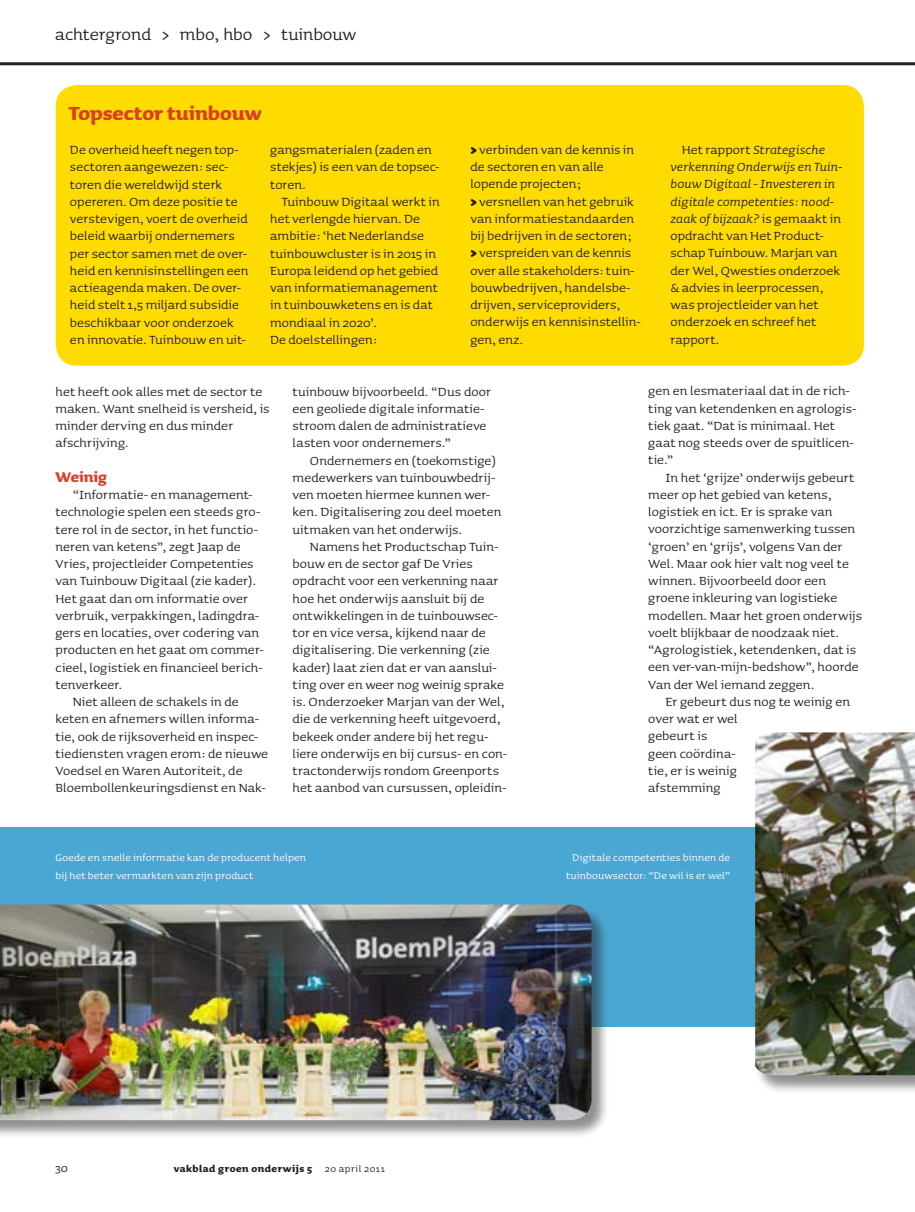
<style>
.page{position:relative;width:915px;height:1212px;background:#fff}
.page>*{position:absolute;margin:0;border:0;box-sizing:border-box;transform-origin:0 0}
.t1{font:700 24px "Sauna";color:#db3f28}
.t2{font:21px "Sauna";color:#231f20}
.t3{font:700 18px "Sauna";letter-spacing:-.01em;color:#db3f28}
.t4{font:15.75px/17.2px "Sauna";letter-spacing:.005em;color:#231f20}
.t5{font:15px "Sauna";color:#231f20}
.t6{font:12.75px/17.2px "Sauna";letter-spacing:.01em;color:#fff}
.t7{font:700 12px "Sauna";letter-spacing:.04em;color:#231f20}
.s1{font-weight:900}
.s2{font-style:italic}
.s3{font-weight:400}
</style>
<div class="page">
<hr style="left:0;top:62px;width:914px;height:3px;background:#231f20">
<div style="left:56px;top:85px;width:807px;height:281px;background:#ffdc01;border-radius:21px"></div>
<div style="left:0;top:827px;width:914px;height:200px;background:#4aa7d4"></div>
<div style="left:0;top:904px;width:608px;height:234px;background:#231f20;opacity:.5"></div>
<img style="left:0;top:904px;width:591px;height:216px">
<div style="left:754px;top:732px;width:160px;height:361px;background:#231f20;opacity:.5"></div>
<img style="left:754px;top:732px;width:160px;height:343px">
<h2 class="t2" style="left:55px;top:23px;width:302px">achtergrond &gt; mbo, hbo &gt; tuinbouw</h2>
<h1 class="t1" style="left:68px;top:100px;width:194px">Topsector tuinbouw</h1>
<p class="t4" style="left:70px;top:141px;width:180px">De overheid heeft negen top&shy;sectoren aangewezen: sec&shy;toren die wereldwijd sterk opereren. Om deze positie te verstevigen, voert de overheid beleid waarbij ondernemers per sector samen met de over&shy;heid en kennisinstellingen een actieagenda maken. De over&shy;heid stelt 1,5 miljard subsidie beschikbaar voor onderzoek en innovatie. Tuinbouw en uit-</p>
<p class="t4" style="left:270px;top:141px;width:171px">gangsmaterialen (zaden en stekjes) is een van de topsec&shy;toren.</p>
<p class="t4" style="left:270px;top:193px;width:171px;text-indent:11px">Tuinbouw Digitaal werkt in het verlengde hiervan. De ambitie: ‘het Nederlandse tuinbouwcluster is in 2015 in<br>Europa leidend op het gebied van informatiemanagement in tuinbouwketens en is dat mondiaal in 2020’.<br>De doelstellingen:</p>
<p class="t4" style="left:470px;top:141px;width:172px"><span class="s1">&gt;</span> verbinden van de kennis in de sectoren en van alle lopende projecten;<br><span class="s1">&gt;</span> versnellen van het gebruik van informatiestandaarden bij bedrijven in de sectoren; <span class="s1">&gt;</span> verspreiden van de kennis over alle stakeholders: tuin&shy;bouwbedrijven, handelsbe&shy;drijven, serviceproviders, onderwijs en kennisinstellin&shy;gen, enz.</p>
<p class="t4" style="left:670px;top:141px;width:173px;text-indent:11px">Het rapport <span class="s2">Strategische verkenning Onderwijs en Tuin&shy;bouw Digitaal - Investeren in digitale competenties: nood&shy;zaak of bijzaak?</span> is gemaakt in opdracht van Het Product&shy;schap Tuinbouw. Marjan van der Wel, Qwesties onderzoek &amp; advies in leerprocessen, was projectleider van het onderzoek en schreef het rapport.</p>
<p class="t4" style="left:55px;top:383px;width:215px">het heeft ook alles met de sector te maken. Want snelheid is versheid, is minder derving en dus minder afschrijving.</p>
<p class="t3" style="left:55px;top:467px;width:53px">Weinig</p>
<p class="t4" style="left:73px;top:486px;width:181px">“Informatie- en management-</p>
<p class="t4" style="left:55px;top:503px;width:206px">technologie spelen een steeds gro-</p>
<p class="t4" style="left:55px;top:521px;width:204px">tere rol in de sector, in het functio-</p>
<p class="t4" style="left:55px;top:538px;width:186px">neren van ketens”, zegt Jaap de</p>
<p class="t4" style="left:55px;top:555px;width:199px">Vries, projectleider Competenties</p>
<p class="t4" style="left:55px;top:572px;width:202px">van Tuinbouw Digitaal (zie kader).</p>
<p class="t4" style="left:55px;top:590px;width:194px">Het gaat dan om informatie over</p>
<p class="t4" style="left:55px;top:607px;width:205px">verbruik, verpakkingen, ladingdra-</p>
<p class="t4" style="left:55px;top:624px;width:205px">gers en locaties, over codering van</p>
<p class="t4" style="left:55px;top:641px;width:210px">producten en het gaat om commer-</p>
<p class="t4" style="left:55px;top:659px;width:209px">cieel, logistiek en financieel berich-</p>
<p class="t4" style="left:55px;top:676px;width:68px">tenverkeer.</p>
<p class="t4" style="left:73px;top:693px;width:167px">Niet alleen de schakels in de</p>
<p class="t4" style="left:55px;top:710px;width:205px">keten en afnemers willen informa-</p>
<p class="t4" style="left:55px;top:728px;width:204px">tie, ook de rijksoverheid en inspec-</p>
<p class="t4" style="left:55px;top:745px;width:214px">tiediensten vragen erom: de nieuwe</p>
<p class="t4" style="left:55px;top:762px;width:188px">Voedsel en Waren Autoriteit, de</p>
<p class="t4" style="left:55px;top:779px;width:212px">Bloembollenkeuringsdienst en Nak-</p>
<p class="t4" style="left:292px;top:383px;width:200px">tuinbouw bijvoorbeeld. “Dus door een geoliede digitale informatie&shy;stroom dalen de administratieve lasten voor ondernemers.”</p>
<p class="t4" style="left:292px;top:452px;width:210px;text-indent:17px">Ondernemers en (toekomstige) medewerkers van tuinbouwbedrij&shy;ven moeten hiermee kunnen wer&shy;ken. Digitalisering zou deel moeten uitmaken van het onderwijs.</p>
<p class="t4" style="left:292px;top:538px;width:216px;text-indent:17px">Namens het Productschap Tuin&shy;bouw en de sector gaf De Vries opdracht voor een verkenning naar hoe het onderwijs aansluit bij de ontwikkelingen in de tuinbouwsec&shy;tor en vice versa, kijkend naar de digitalisering. Die verkenning (zie kader) laat zien dat er van aanslui&shy;ting over en weer nog weinig sprake is. Onderzoeker Marjan van der Wel, die de verkenning heeft uitgevoerd, bekeek onder andere bij het regu&shy;liere onderwijs en bij cursus- en con&shy;tractonderwijs rondom Greenports het aanbod van cursussen, opleidin-</p>
<p class="t4" style="left:648px;top:383px;width:209px">gen en lesmateriaal dat in de rich&shy;ting van ketendenken en agrologis&shy;tiek gaat. “Dat is minimaal. Het gaat nog steeds over de spuitlicen&shy;tie.”</p>
<p class="t4" style="left:648px;top:469px;width:215px;text-indent:17px">In het ‘grijze’ onderwijs gebeurt meer op het gebied van ketens, logistiek en ict. Er is sprake van voorzichtige samenwerking tussen ‘groen’ en ‘grijs’, volgens Van der Wel. Maar ook hier valt nog veel te winnen. Bijvoorbeeld door een groene inkleuring van logistieke modellen. Maar het groen onderwijs voelt blijkbaar de noodzaak niet. “Agrologistiek, ketendenken, dat is een ver-van-mijn-bedshow”, hoorde Van der Wel iemand zeggen.</p>
<p class="t4" style="left:648px;top:693px;width:203px;text-indent:17px">Er gebeurt dus nog te weinig en over wat er wel<br>gebeurt is<br>geen coördina-<br>tie, er is weinig<br>afstemming</p>
<p class="t6" style="left:55px;top:849px;width:252px">Goede en snelle informatie kan de producent helpen bij het beter vermarkten van zijn product</p>
<p class="t6" style="left:566px;top:849px;width:166px;text-align:center">Digitale competenties binnen de tuinbouwsector: “De wil is er wel”</p>
<p class="t5" style="left:55px;top:1160px;width:14px">30</p>
<p class="t7" style="left:174px;top:1162px;width:213px">vakblad groen onderwijs 5 <span class="s3">20 april 2011</span></p>
</div>
